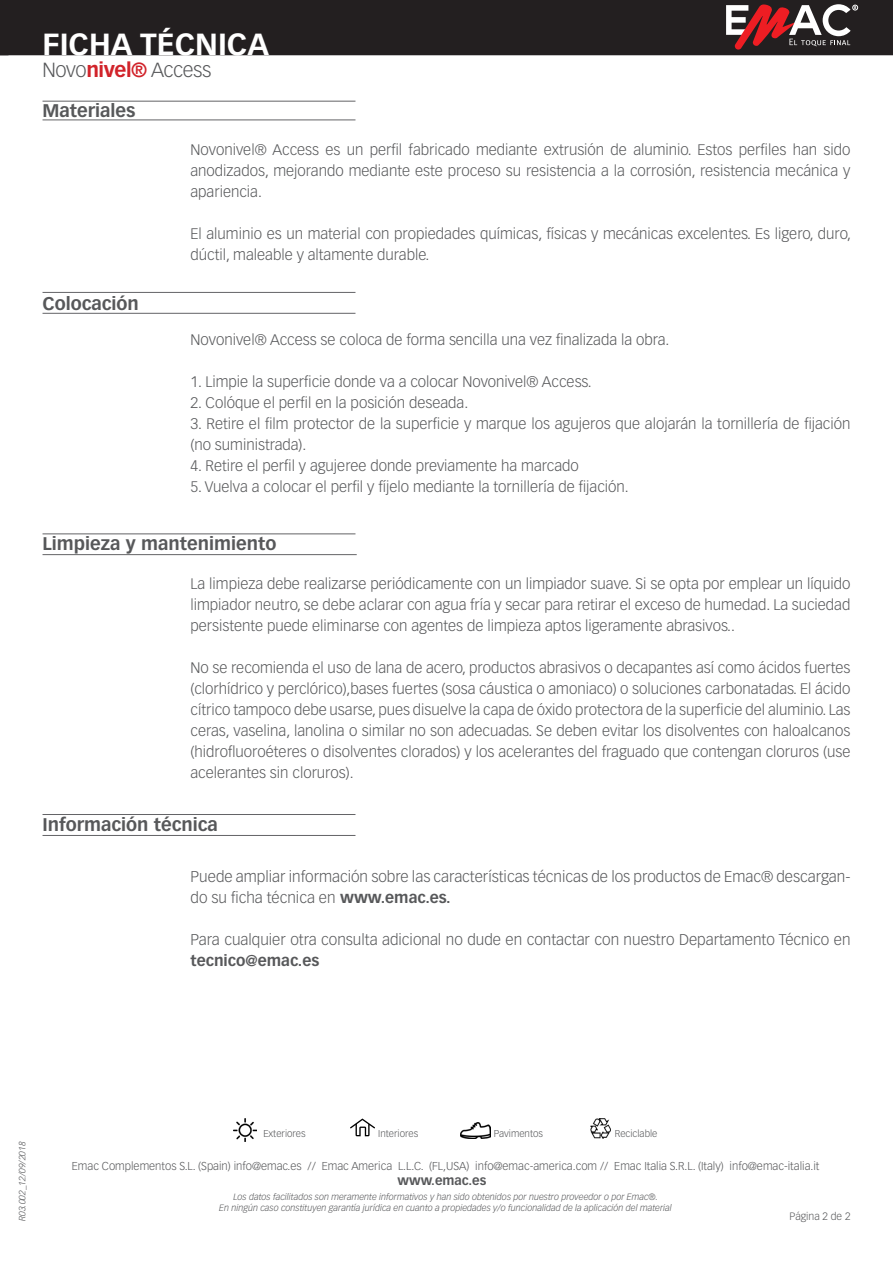
<style>
.page{position:relative;width:893px;height:1263px;background:#fff}
.page>*{position:absolute;margin:0;border:0;box-sizing:border-box;transform-origin:0 0}
.t1{font:700 30px "Vectora LT Std";color:#fff}
.t2{font:300 20.1px "Vectora LT Std";letter-spacing:-.02em;color:#57585a}
.t3{font:700 18px "Vectora LT Std";color:#57585a}
.t4{font:300 15.3px/21px "Vectora LT Std";color:#57585a}
.t5{font:700 15.3px "Vectora LT Std";color:#57585a}
.Párrafo_14{font:300 15px/21px "Vectora LT Std";color:#57585a;text-align:justify}
.t6{font:700 12.75px "Vectora LT Std";color:#57585a}
.t7{font:300 11.25px "Vectora LT Std";color:#57585a}
.t8{font:300 10.5px "Vectora LT Std";color:#57585a}
.t9{font:300 9.75px "Vectora LT Std";color:#57585a}
.t10{font:italic 300 9px/10.8px "Vectora LT Std";color:#57585a;text-align:center}
.s1{font-weight:700;color:#d1232a}
.s2{font-weight:700}
</style>
<div class="page">
<div style="left:9px;top:0;width:884px;height:55px;background:#231f20"></div>
<svg style="left:726px;top:4px;width:132px;height:46px"></svg>
<hr style="left:43px;top:814px;width:312px;height:1px;background:#636366">
<hr style="left:43px;top:835px;width:312px;height:1px;background:#636366">
<svg style="left:0;top:0;width:9px;height:55px"></svg>
<hr style="left:43px;top:120px;width:312px;height:1px;background:#636366">
<hr style="left:43px;top:101px;width:312px;height:1px;background:#636366">
<hr style="left:43px;top:292px;width:312px;height:1px;background:#636366">
<hr style="left:43px;top:313px;width:312px;height:1px;background:#636366">
<hr style="left:43px;top:533px;width:312px;height:1px;background:#636366">
<hr style="left:43px;top:554px;width:314px;height:1px;background:#636366">
<svg style="left:350px;top:1118px;width:25px;height:18px"></svg>
<img style="left:591px;top:1118px;width:19px;height:20px">
<img style="left:234px;top:1118px;width:23px;height:23px">
<img style="left:461px;top:1123px;width:30px;height:15px">
<h1 class="t1" style="left:43px;top:26px;width:228px">FICHA TÉCNICA</h1>
<p class="t2" style="left:43px;top:58px;width:170px">Novo<span class="s1">nivel®</span> Access</p>
<p class="t3" style="left:43px;top:100px;width:94px">Materiales</p>
<p class="t3" style="left:43px;top:292px;width:98px">Colocación</p>
<p class="Párrafo_14" style="left:190px;top:140px;width:661px">Novonivel® Access es un perfil fabricado mediante extrusión de aluminio. Estos perfiles han sido anodizados, mejorando mediante este proceso su resistencia a la corrosión, resistencia mecánica y apariencia.</p>
<p class="Párrafo_14" style="left:190px;top:224px;width:662px">El aluminio es un material con propiedades químicas, físicas y mecánicas excelentes. Es ligero, duro, dúctil, maleable y altamente durable.</p>
<p class="Párrafo_14" style="left:190px;top:330px;width:480px">Novonivel® Access se coloca de forma sencilla una vez finalizada la obra.</p>
<p class="Párrafo_14" style="left:190px;top:372px;width:403px">1. Limpie la superficie donde va a colocar Novonivel® Access.</p>
<p class="Párrafo_14" style="left:190px;top:393px;width:279px">2. Colóque el perfil en la posición deseada.</p>
<p class="Párrafo_14" style="left:190px;top:414px;width:661px">3. Retire el film protector de la superficie y marque los agujeros que alojarán la tornillería de fijación (no suministrada).</p>
<p class="Párrafo_14" style="left:190px;top:456px;width:390px">4. Retire el perfil y agujeree donde previamente ha marcado</p>
<p class="Párrafo_14" style="left:190px;top:477px;width:440px">5. Vuelva a colocar el perfil y fíjelo mediante la tornillería de fijación.</p>
<p class="t3" style="left:43px;top:532px;width:235px">Limpieza y mantenimiento</p>
<p class="Párrafo_14" style="left:190px;top:573px;width:661px">La limpieza debe realizarse periódicamente con un limpiador suave. Si se opta por emplear un líquido limpiador neutro, se debe aclarar con agua fría y secar para retirar el exceso de humedad. La suciedad persistente puede eliminarse con agentes de limpieza aptos ligeramente abrasivos..</p>
<p class="Párrafo_14" style="left:190px;top:657px;width:661px">No se recomienda el uso de lana de acero, productos abrasivos o decapantes así como ácidos fuertes (clorhídrico y perclórico),bases fuertes (sosa cáustica o amoniaco) o soluciones carbonatadas. El ácido cítrico tampoco debe usarse, pues disuelve la capa de óxido protectora de la superficie del aluminio. Las ceras, vaselina, lanolina o similar no son adecuadas. Se deben evitar los disolventes con haloalcanos (hidrofluoroéteres o disolventes clorados) y los acelerantes del fraguado que contengan cloruros (use acelerantes sin cloruros).</p>
<p class="t3" style="left:43px;top:814px;width:177px">Información técnica</p>
<p class="t4" style="left:190px;top:866px;width:661px">Puede ampliar información sobre las características técnicas de los productos de Emac® descargan&shy;do su ficha técnica en <span class="s2">www.emac.es.</span></p>
<p class="t4" style="left:190px;top:929px;width:661px">Para cualquier otra consulta adicional no dude en contactar con nuestro Departamento Técnico en</p>
<p class="t5" style="left:190px;top:951px;width:130px">tecnico@emac.es</p>
<p class="t10" style="left:17px;top:1221px;width:81px;rotate:-90deg">R03.002_12/09/2018</p>
<p class="t9" style="left:263px;top:1128px;width:44px">Exteriores</p>
<p class="t9" style="left:378px;top:1127px;width:41px">Interiores</p>
<p class="t9" style="left:494px;top:1127px;width:51px">Pavimentos</p>
<p class="t9" style="left:615px;top:1127px;width:44px">Reciclable</p>
<p class="t7" style="left:72px;top:1159px;width:749px">Emac Complementos S.L. (Spain) info@emac.es // Emac America L.L.C. (FL,USA) info@emac-america.com // Emac Italia S.R.L. (Italy) info@emac-italia.it</p>
<p class="t6" style="left:398px;top:1173px;width:90px">www.emac.es</p>
<p class="t10" style="left:219px;top:1191px;width:454px">Los datos facilitados son meramente informativos y han sido obtenidos por nuestro proveedor o por Emac®.<br>En ningún caso constituyen garantía jurídica en cuanto a propiedades y/o funcionalidad de la aplicación del material</p>
<p class="t8" style="left:790px;top:1211px;width:62px">Página 2 de 2</p>
</div>
